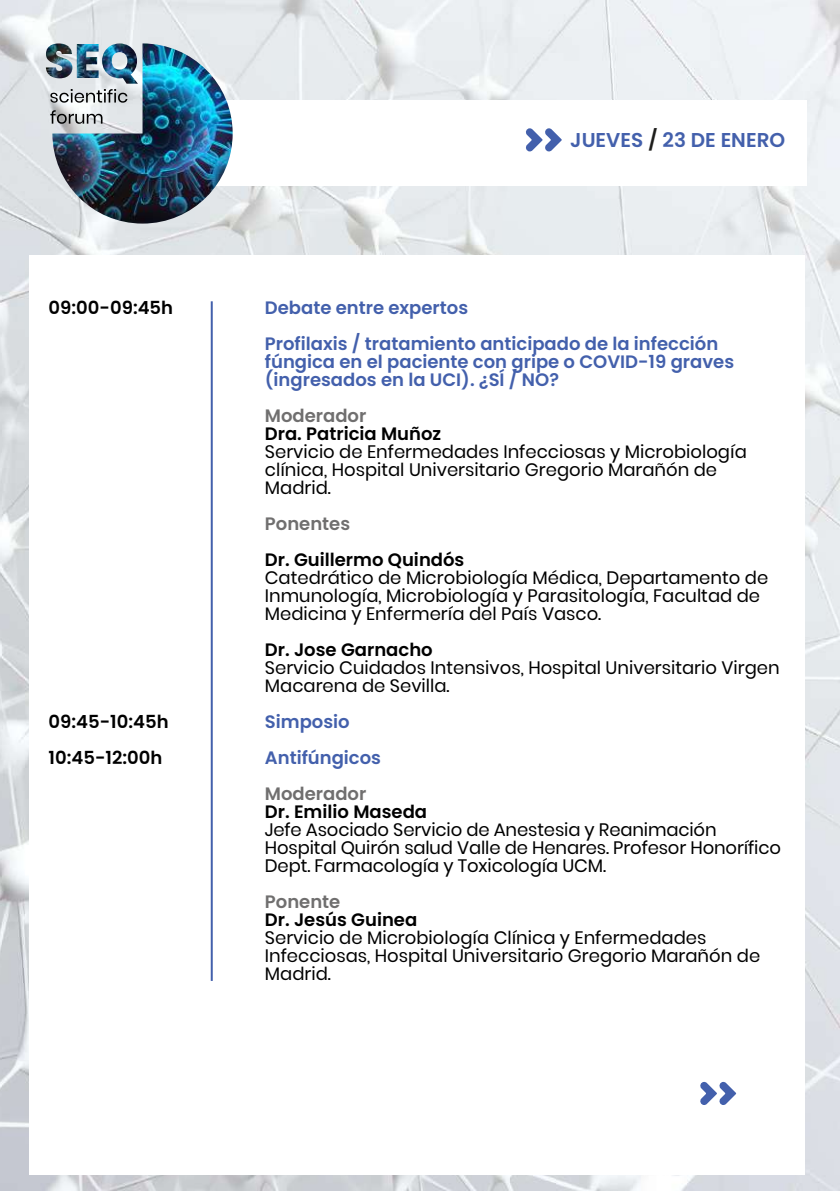
<style>
.page{position:relative;width:840px;height:1191px;background:#fff}
.page>*{position:absolute;margin:0;border:0;box-sizing:border-box;transform-origin:0 0}
.t1{font:600 20px "Poppins";color:#4360ac}
.t2{font:18px/18px "Poppins";color:#000}
.t3{font:600 18px/36px "Poppins";color:#4360ac}
.t4{font:600 18px "Poppins";color:#000}
.t5{font:600 18px "Poppins";color:#706f6f}
.s1{color:#1d1d1b}
</style>
<div class="page">
<img style="left:0;top:0;width:839px;height:1191px">
<div style="left:148px;top:100px;width:657px;height:85px;background:#fff"></div>
<div style="left:29px;top:255px;width:775px;height:920px;background:#fff"></div>
<img style="left:52px;top:43px;width:180px;height:181px">
<img style="left:46px;top:43px;width:92px;height:41px">
<svg style="left:50px;top:89px;width:77px;height:14px"></svg>
<svg style="left:50px;top:110px;width:52px;height:14px"></svg>
<hr style="left:211px;top:301px;width:2px;height:680px;background:#4360ac">
<svg style="left:526px;top:128px;width:35px;height:23px"></svg>
<svg style="left:700px;top:1081px;width:35px;height:24px"></svg>
<p class="t1" style="left:570px;top:129px;width:216px">JUEVES <span class="s1">/</span> 23 DE ENERO</p>
<p class="t4" style="left:49px;top:297px;width:126px">09:00-09:45h</p>
<p class="t3" style="left:265px;top:290px;width:454px">Debate entre expertos<br>Profilaxis / tratamiento anticipado de la infección</p>
<p class="t3" style="left:265px;top:353px;width:470px;line-height:18px">fúngica en el paciente con gripe o COVID-19 graves (ingresados en la UCI). ¿SÍ / NO?</p>
<p class="t5" style="left:265px;top:405px;width:103px">Moderador</p>
<p class="t4" style="left:265px;top:423px;width:178px">Dra. Patricia Muñoz</p>
<p class="t2" style="left:265px;top:443px;width:483px">Servicio de Enfermedades Infecciosas y Microbiología clínica, Hospital Universitario Gregorio Marañón de<br>Madrid.</p>
<p class="t5" style="left:265px;top:513px;width:87px">Ponentes</p>
<p class="t4" style="left:265px;top:549px;width:201px">Dr. Guillermo Quindós</p>
<p class="t2" style="left:265px;top:569px;width:504px">Catedrático de Microbiología Médica, Departamento de<br>Inmunología, Microbiología y Parasitología, Facultad de<br>Medicina y Enfermería del País Vasco.</p>
<p class="t4" style="left:265px;top:639px;width:169px">Dr. Jose Garnacho</p>
<p class="t2" style="left:265px;top:659px;width:516px">Servicio Cuidados Intensivos, Hospital Universitario Virgen<br>Macarena de Sevilla.</p>
<p class="t4" style="left:49px;top:711px;width:121px">09:45-10:45h</p>
<p class="t3" style="left:265px;top:704px;width:86px">Simposio</p>
<p class="t4" style="left:49px;top:747px;width:115px">10:45-12:00h</p>
<p class="t3" style="left:265px;top:740px;width:118px">Antifúngicos</p>
<p class="t5" style="left:265px;top:783px;width:103px">Moderador</p>
<p class="t4" style="left:265px;top:801px;width:164px">Dr. Emilio Maseda</p>
<p class="t2" style="left:265px;top:821px;width:517px">Jefe Asociado Servicio de Anestesia y Reanimación<br>Hospital Quirón salud Valle de Henares. Profesor Honorífico<br>Dept. Farmacología y Toxicología UCM.</p>
<p class="t5" style="left:265px;top:891px;width:77px">Ponente</p>
<p class="t4" style="left:265px;top:909px;width:154px">Dr. Jesús Guinea</p>
<p class="t2" style="left:265px;top:929px;width:496px">Servicio de Microbiología Clínica y Enfermedades<br>Infecciosas, Hospital Universitario Gregorio Marañón de<br>Madrid.</p>
</div>
